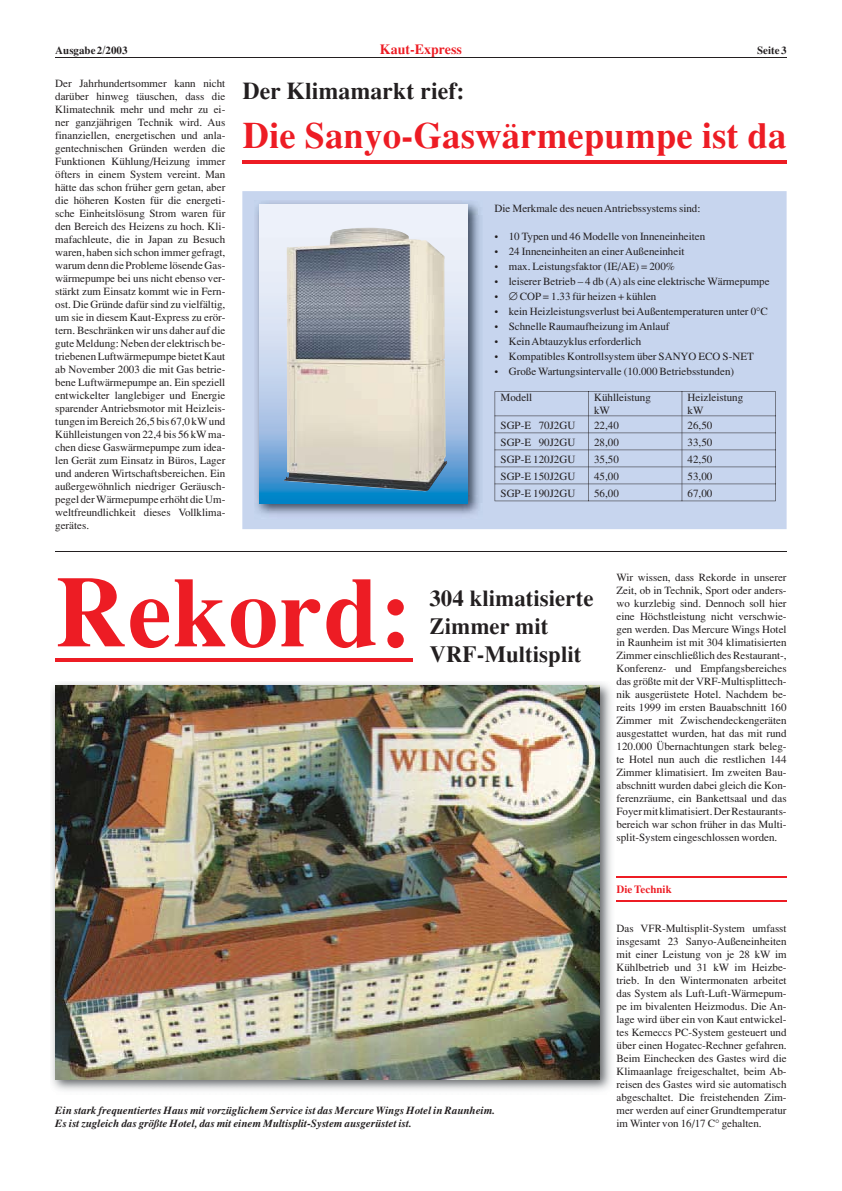
<style>
.page{position:relative;width:842px;height:1191px;background:#fff}
.page>*{position:absolute;margin:0;border:0;box-sizing:border-box;transform-origin:0 0}
.t1{font:700 100px "Times";letter-spacing:.005em;color:#ed1c24}
.t2{font:700 37px "Times";color:#ed1c24}
.t3{font:700 24px "Times";color:#231f20}
.t4{font:700 23px/28px "Times";color:#231f20}
.t5{font:700 14px "Times";color:#ed1c24}
.t6{font:11px/13px "Times";color:#231f20;text-align:justify}
.t7{font:italic 700 11px/13px "Times";color:#231f20}
.t8{font:700 11px "Times";color:#231f20}
.t9{font:700 11px "Times";color:#ed1c24}
</style>
<div class="page">
<hr style="left:55px;top:57px;width:732px;height:1px;background:#231f20">
<div style="left:242px;top:191px;width:545px;height:338px;background:#c7d5ee"></div>
<img style="left:51px;top:682px;width:561px;height:409px">
<img style="left:254px;top:200px;width:229px;height:319px">
<img style="left:260px;top:204px;width:208px;height:299px">
<img style="left:284px;top:227px;width:163px;height:264px">
<img style="left:55px;top:685px;width:545px;height:394px">
<hr style="left:242px;top:160px;width:545px;height:4px;background:#ed1c24">
<hr style="left:495px;top:391px;width:93px;height:1px;background:#231f20">
<hr style="left:589px;top:391px;width:93px;height:1px;background:#231f20">
<hr style="left:682px;top:391px;width:94px;height:1px;background:#231f20">
<hr style="left:495px;top:416px;width:94px;height:1px;background:#231f20">
<hr style="left:589px;top:416px;width:93px;height:1px;background:#231f20">
<hr style="left:682px;top:416px;width:94px;height:1px;background:#231f20">
<hr style="left:495px;top:433px;width:94px;height:1px;background:#231f20">
<hr style="left:589px;top:433px;width:93px;height:1px;background:#231f20">
<hr style="left:682px;top:433px;width:94px;height:1px;background:#231f20">
<hr style="left:495px;top:450px;width:94px;height:1px;background:#231f20">
<hr style="left:589px;top:450px;width:93px;height:1px;background:#231f20">
<hr style="left:682px;top:450px;width:94px;height:1px;background:#231f20">
<hr style="left:495px;top:467px;width:94px;height:1px;background:#231f20">
<hr style="left:589px;top:467px;width:93px;height:1px;background:#231f20">
<hr style="left:682px;top:467px;width:94px;height:1px;background:#231f20">
<hr style="left:495px;top:484px;width:94px;height:1px;background:#231f20">
<svg style="left:495px;top:392px;width:1px;height:109px"></svg>
<hr style="left:589px;top:484px;width:93px;height:1px;background:#231f20">
<svg style="left:588px;top:391px;width:1px;height:111px"></svg>
<hr style="left:682px;top:484px;width:94px;height:1px;background:#231f20">
<svg style="left:682px;top:391px;width:1px;height:110px"></svg>
<svg style="left:775px;top:392px;width:1px;height:109px"></svg>
<hr style="left:495px;top:501px;width:93px;height:1px;background:#231f20">
<hr style="left:589px;top:501px;width:93px;height:1px;background:#231f20">
<hr style="left:682px;top:501px;width:94px;height:1px;background:#231f20">
<hr style="left:617px;top:876px;width:170px;height:2px;background:#ed1c24">
<hr style="left:617px;top:900px;width:170px;height:2px;background:#ed1c24">
<hr style="left:55px;top:658px;width:357px;height:4px;background:#ed1c24">
<hr style="left:55px;top:551px;width:732px;height:1px;background:#231f20">
<p class="t5" style="left:380px;top:44px;width:84px">Kaut-Express</p>
<h3 class="t3" style="left:242px;top:82px;width:224px">Der Klimamarkt rief:</h3>
<h2 class="t2" style="left:242px;top:123px;width:546px">Die Sanyo-Gaswärmepumpe ist da</h2>
<p class="t8" style="left:55px;top:47px;width:74px">Ausgabe 2/2003</p>
<p class="t8" style="left:757px;top:47px;width:31px">Seite 3</p>
<p class="t6" style="left:55px;top:78px;width:172px">Der Jahrhundertsommer kann nicht darüber hinweg täuschen, dass die Klimatechnik mehr und mehr zu ei&shy;ner ganzjährigen Technik wird. Aus finanziellen, energetischen und anla&shy;gentechnischen Gründen werden die Funktionen Kühlung/Heizung immer öfters in einem System vereint. Man hätte das schon früher gern getan, aber die höheren Kosten für die energeti&shy;sche Einheitslösung Strom waren für den Bereich des Heizens zu hoch. Kli&shy;mafachleute, die in Japan zu Besuch waren, haben sich schon immer gefragt, warum denn die Probleme lösende Gas&shy;wärmepumpe bei uns nicht ebenso ver&shy;stärkt zum Einsatz kommt wie in Fern&shy;ost. Die Gründe dafür sind zu vielfältig, um sie in diesem Kaut-Express zu erör&shy;tern. Beschränken wir uns daher auf die gute Meldung: Neben der elektrisch be&shy;triebenen Luftwärmepumpe bietet Kaut ab November 2003 die mit Gas betrie&shy;bene Luftwärmepumpe an. Ein speziell entwickelter langlebiger und Energie sparender Antriebsmotor mit Heizleis&shy;tungen im Bereich 26,5 bis 67,0 kW und Kühlleistungen von 22,4 bis 56 kW ma&shy;chen diese Gaswärmepumpe zum idea&shy;len Gerät zum Einsatz in Büros, Lager und anderen Wirtschaftsbereichen. Ein außergewöhnlich niedriger Geräusch&shy;pegel der Wärmepumpe erhöht die Um&shy;weltfreundlichkeit dieses Vollklima&shy;gerätes.</p>
<p class="t6" style="left:495px;top:203px;width:207px">Die Merkmale des neuen Antriebssystems sind:</p>
<p class="t6" style="left:495px;top:231px;width:212px">• 10 Typen und 46 Modelle von Inneneinheiten</p>
<p class="t6" style="left:495px;top:246px;width:191px">• 24 Inneneinheiten an einer Außeneinheit</p>
<p class="t6" style="left:495px;top:261px;width:182px">• max. Leistungsfaktor (IE/AE) = 200%</p>
<p class="t6" style="left:495px;top:276px;width:277px">• leiserer Betrieb – 4 db (A) als eine elektrische Wärmepumpe</p>
<p class="t6" style="left:495px;top:291px;width:163px">• ∅ COP = 1.33 für heizen + kühlen</p>
<p class="t6" style="left:495px;top:306px;width:275px">• kein Heizleistungsverlust bei Außentemperaturen unter 0°C</p>
<p class="t6" style="left:495px;top:321px;width:176px">• Schnelle Raumaufheizung im Anlauf</p>
<p class="t6" style="left:495px;top:336px;width:148px">• Kein Abtauzyklus erforderlich</p>
<p class="t6" style="left:495px;top:351px;width:261px">• Kompatibles Kontrollsystem über SANYO ECO S-NET</p>
<p class="t6" style="left:495px;top:366px;width:241px">• Große Wartungsintervalle (10.000 Betriebsstunden)</p>
<p class="t6" style="left:501px;top:392px;width:33px">Modell</p>
<p class="t6" style="left:594px;top:392px;width:58px">Kühlleistung kW</p>
<p class="t6" style="left:688px;top:392px;width:57px">Heizleistung kW</p>
<p class="t6" style="left:501px;top:420px;width:76px">SGP-E 70J2GU</p>
<p class="t6" style="left:594px;top:420px;width:26px">22,40</p>
<p class="t6" style="left:688px;top:420px;width:26px">26,50</p>
<p class="t6" style="left:501px;top:437px;width:76px">SGP-E 90J2GU</p>
<p class="t6" style="left:594px;top:437px;width:26px">28,00</p>
<p class="t6" style="left:688px;top:437px;width:26px">33,50</p>
<p class="t6" style="left:501px;top:454px;width:76px">SGP-E 120J2GU</p>
<p class="t6" style="left:594px;top:454px;width:26px">35,50</p>
<p class="t6" style="left:688px;top:454px;width:26px">42,50</p>
<p class="t6" style="left:501px;top:471px;width:76px">SGP-E 150J2GU</p>
<p class="t6" style="left:594px;top:471px;width:26px">45,00</p>
<p class="t6" style="left:688px;top:471px;width:26px">53,00</p>
<p class="t6" style="left:501px;top:488px;width:76px">SGP-E 190J2GU</p>
<p class="t6" style="left:594px;top:488px;width:26px">56,00</p>
<p class="t6" style="left:688px;top:488px;width:26px">67,00</p>
<h1 class="t1" style="left:55px;top:576px;width:359px">Rekord:</h1>
<h3 class="t4" style="left:429px;top:586px;width:166px">304 klimatisierte<br>Zimmer mit</h3>
<h3 class="t4" style="left:429px;top:642px;width:154px">VRF-Multisplit</h3>
<p class="t7" style="left:55px;top:1105px;width:441px">Ein stark frequentiertes Haus mit vorzüglichem Service ist das Mercure Wings Hotel in Raunheim.<br>Es ist zugleich das größte Hotel, das mit einem Multisplit-System ausgerüstet ist.</p>
<p class="t6" style="left:617px;top:572px;width:172px">Wir wissen, dass Rekorde in unserer Zeit, ob in Technik, Sport oder anders&shy;wo kurzlebig sind. Dennoch soll hier eine Höchstleistung nicht verschwie&shy;gen werden. Das Mercure Wings Hotel in Raunheim ist mit 304 klimatisierten Zimmer einschließlich des Restaurant-, Konferenz- und Empfangsbereiches das größte mit der VRF-Multisplittech&shy;nik ausgerüstete Hotel. Nachdem be&shy;reits 1999 im ersten Bauabschnitt 160<br>Zimmer mit Zwischendeckengeräten ausgestattet wurden, hat das mit rund 120.000 Übernachtungen stark beleg&shy;te Hotel nun auch die restlichen 144<br>Zimmer klimatisiert. Im zweiten Bau&shy;abschnitt wurden dabei gleich die Kon&shy;ferenzräume, ein Bankettsaal und das Foyer mit klimatisiert. Der Restaurants&shy;bereich war schon früher in das Multi&shy;split-System eingeschlossen worden.</p>
<p class="t9" style="left:617px;top:885px;width:57px">Die Technik</p>
<p class="t6" style="left:617px;top:923px;width:172px">Das VFR-Multisplit-System umfasst insgesamt 23 Sanyo-Außeneinheiten mit einer Leistung von je 28 kW im Kühlbetrieb und 31 kW im Heizbe&shy;trieb. In den Wintermonaten arbeitet das System als Luft-Luft-Wärmepum&shy;pe im bivalenten Heizmodus. Die An&shy;lage wird über ein von Kaut entwickel&shy;tes Kemeccs PC-System gesteuert und über einen Hogatec-Rechner gefahren.<br>Beim Einchecken des Gastes wird die Klimaanlage freigeschaltet, beim Ab&shy;reisen des Gastes wird sie automatisch abgeschaltet. Die freistehenden Zim&shy;mer werden auf einer Grundtemperatur im Winter von 16/17 C° gehalten.</p>
</div>
